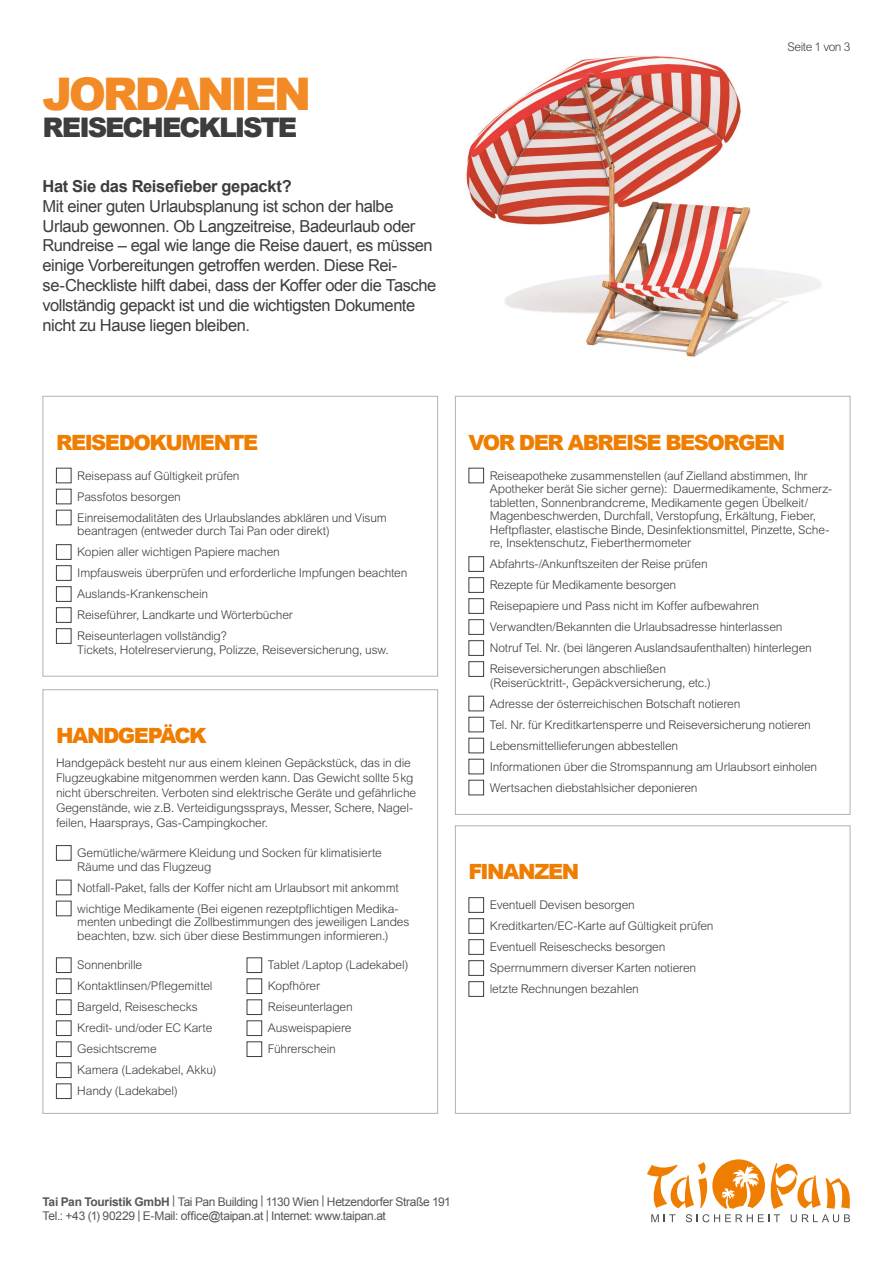
<style>
.page{position:relative;width:893px;height:1263px;background:#fff}
.page>*{position:absolute;margin:0;border:0;box-sizing:border-box;transform-origin:0 0}
.t1{font:900 45px "Arial";letter-spacing:-.08em;color:#f28b26}
.t2{font:900 27px "Arial";letter-spacing:-.075em;color:#3d3d3c}
.t3{font:900 21px "Arial";letter-spacing:-.07em;color:#ef7d00}
.t4{font:16.5px/19.8px "Arial";letter-spacing:-.025em;color:#3d3d3c}
.t5{font:700 16.5px "Arial";letter-spacing:-.02em;color:#3d3d3c}
.t6{font:300 12px/21px "Arial MT Std";letter-spacing:-.015em;color:#3d3d3c}
.t7{font:12px/14.4px "Arial";letter-spacing:-.03em;color:#575756}
.t8{font:300 12px "Arial MT Std";letter-spacing:-.04em;color:#3d3d3c}
.s1{font-weight:700}
</style>
<div class="page">
<img style="left:466px;top:55px;width:355px;height:302px">
<svg style="left:647px;top:1159px;width:203px;height:63px"></svg>
<div style="left:56px;top:468px;width:15px;height:15px;background:#fff;border:1px solid #3d3d3c"></div>
<div style="left:56px;top:489px;width:15px;height:15px;background:#fff;border:1px solid #3d3d3c"></div>
<div style="left:56px;top:510px;width:15px;height:15px;background:#fff;border:1px solid #3d3d3c"></div>
<div style="left:56px;top:544px;width:15px;height:16px;background:#fff;border:1px solid #3d3d3c"></div>
<div style="left:56px;top:565px;width:15px;height:16px;background:#fff;border:1px solid #3d3d3c"></div>
<div style="left:56px;top:586px;width:15px;height:16px;background:#fff;border:1px solid #3d3d3c"></div>
<div style="left:56px;top:607px;width:15px;height:16px;background:#fff;border:1px solid #3d3d3c"></div>
<div style="left:56px;top:628px;width:15px;height:16px;background:#fff;border:1px solid #3d3d3c"></div>
<div style="left:43px;top:396px;width:395px;height:280px;border:1px solid #b2b2b2"></div>
<div style="left:468px;top:468px;width:16px;height:15px;background:#fff;border:1px solid #3d3d3c"></div>
<div style="left:468px;top:556px;width:16px;height:16px;background:#fff;border:1px solid #3d3d3c"></div>
<div style="left:468px;top:577px;width:16px;height:16px;background:#fff;border:1px solid #3d3d3c"></div>
<div style="left:468px;top:598px;width:16px;height:16px;background:#fff;border:1px solid #3d3d3c"></div>
<div style="left:468px;top:619px;width:16px;height:16px;background:#fff;border:1px solid #3d3d3c"></div>
<div style="left:468px;top:640px;width:16px;height:16px;background:#fff;border:1px solid #3d3d3c"></div>
<div style="left:468px;top:661px;width:16px;height:16px;background:#fff;border:1px solid #3d3d3c"></div>
<div style="left:468px;top:696px;width:16px;height:15px;background:#fff;border:1px solid #3d3d3c"></div>
<div style="left:468px;top:717px;width:16px;height:15px;background:#fff;border:1px solid #3d3d3c"></div>
<div style="left:468px;top:738px;width:16px;height:15px;background:#fff;border:1px solid #3d3d3c"></div>
<div style="left:468px;top:759px;width:16px;height:15px;background:#fff;border:1px solid #3d3d3c"></div>
<div style="left:468px;top:780px;width:16px;height:15px;background:#fff;border:1px solid #3d3d3c"></div>
<div style="left:468px;top:897px;width:16px;height:16px;background:#fff;border:1px solid #3d3d3c"></div>
<div style="left:468px;top:918px;width:16px;height:16px;background:#fff;border:1px solid #3d3d3c"></div>
<div style="left:468px;top:939px;width:16px;height:16px;background:#fff;border:1px solid #3d3d3c"></div>
<div style="left:468px;top:960px;width:16px;height:16px;background:#fff;border:1px solid #3d3d3c"></div>
<div style="left:468px;top:981px;width:16px;height:16px;background:#fff;border:1px solid #3d3d3c"></div>
<div style="left:455px;top:825px;width:395px;height:289px;border:1px solid #b2b2b2"></div>
<div style="left:56px;top:845px;width:15px;height:16px;background:#fff;border:1px solid #3d3d3c"></div>
<div style="left:56px;top:880px;width:15px;height:15px;background:#fff;border:1px solid #3d3d3c"></div>
<div style="left:56px;top:901px;width:15px;height:15px;background:#fff;border:1px solid #3d3d3c"></div>
<div style="left:56px;top:957px;width:15px;height:16px;background:#fff;border:1px solid #3d3d3c"></div>
<div style="left:56px;top:978px;width:15px;height:16px;background:#fff;border:1px solid #3d3d3c"></div>
<div style="left:56px;top:999px;width:15px;height:16px;background:#fff;border:1px solid #3d3d3c"></div>
<div style="left:56px;top:1020px;width:15px;height:16px;background:#fff;border:1px solid #3d3d3c"></div>
<div style="left:56px;top:1041px;width:15px;height:16px;background:#fff;border:1px solid #3d3d3c"></div>
<div style="left:56px;top:1062px;width:15px;height:16px;background:#fff;border:1px solid #3d3d3c"></div>
<div style="left:56px;top:1083px;width:15px;height:16px;background:#fff;border:1px solid #3d3d3c"></div>
<div style="left:247px;top:957px;width:15px;height:16px;background:#fff;border:1px solid #3d3d3c"></div>
<div style="left:247px;top:978px;width:15px;height:16px;background:#fff;border:1px solid #3d3d3c"></div>
<div style="left:247px;top:999px;width:15px;height:16px;background:#fff;border:1px solid #3d3d3c"></div>
<div style="left:247px;top:1020px;width:15px;height:16px;background:#fff;border:1px solid #3d3d3c"></div>
<div style="left:247px;top:1041px;width:15px;height:16px;background:#fff;border:1px solid #3d3d3c"></div>
<h1 class="t1" style="left:43px;top:62px;width:270px">JORDANIEN</h1>
<h2 class="t2" style="left:43px;top:108px;width:256px">REISECHECKLISTE</h2>
<h3 class="t5" style="left:43px;top:175px;width:251px">Hat Sie das Reisefieber gepackt?</h3>
<p class="t4" style="left:43px;top:196px;width:395px">Mit einer guten Urlaubsplanung ist schon der halbe Urlaub gewonnen. Ob Langzeitreise, Badeurlaub oder Rundreise – egal wie lange die Reise dauert, es müssen einige Vorbereitungen getroffen werden. Diese Rei&shy;se-Checkliste hilft dabei, dass der Koffer oder die Tasche vollständig gepackt ist und die wichtigsten Dokumente nicht zu Hause liegen bleiben.</p>
<p class="t8" style="left:788px;top:40px;width:64px">Seite 1 von 3</p>
<h3 class="t3" style="left:56px;top:427px;width:204px">REISEDOKUMENTE</h3>
<p class="t6" style="left:77px;top:465px;width:311px">Reisepass auf Gültigkeit prüfen<br>Passfotos besorgen<br>Einreisemodalitäten des Urlaubslandes abklären und Visum</p>
<p class="t6" style="left:77px;top:520px;width:332px">beantragen (entweder durch Tai Pan oder direkt)<br>Kopien aller wichtigen Papiere machen<br>Impfausweis überprüfen und erforderliche Impfungen beachten Auslands-Krankenschein<br>Reiseführer, Landkarte und Wörterbücher<br>Reiseunterlagen vollständig?</p>
<p class="t6" style="left:77px;top:639px;width:313px">Tickets, Hotelreservierung, Polizze, Reiseversicherung, usw.</p>
<h3 class="t3" style="left:56px;top:720px;width:152px">HANDGEPÄCK</h3>
<p class="t6" style="left:56px;top:755px;width:362px;line-height:15px">Handgepäck besteht nur aus einem kleinen Gepäckstück, das in die Flugzeugkabine mitgenommen werden kann. Das Gewicht sollte 5kg nicht überschreiten. Verboten sind elektrische Geräte und gefährliche Gegenstände, wie z.B. Verteidigungssprays, Messer, Schere, Nagel&shy;feilen, Haarsprays, Gas-Campingkocher.</p>
<p class="t6" style="left:77px;top:846px;width:306px;line-height:13.5px">Gemütliche/wärmere Kleidung und Socken für klimatisierte<br>Räume und das Flugzeug</p>
<p class="t6" style="left:77px;top:877px;width:323px">Notfall-Paket, falls der Koffer nicht am Urlaubsort mit ankommt wichtige Medikamente (Bei eigenen rezeptpflichtigen Medika-</p>
<p class="t6" style="left:77px;top:915px;width:334px;line-height:13.5px">menten unbedingt die Zollbestimmungen des jeweiligen Landes beachten, bzw. sich über diese Bestimmungen informieren.)</p>
<p class="t6" style="left:77px;top:954px;width:141px">Sonnenbrille<br>Kontaktlinsen/Pflegemittel<br>Bargeld, Reiseschecks<br>Kredit- und/oder EC Karte<br>Gesichtscreme<br>Kamera (Ladekabel, Akku)<br>Handy (Ladekabel)</p>
<p class="t6" style="left:268px;top:954px;width:142px">Tablet /Laptop (Ladekabel)<br>Kopfhörer<br>Reiseunterlagen<br>Ausweispapiere<br>Führerschein</p>
<h3 class="t3" style="left:468px;top:427px;width:318px">VOR DER ABREISE BESORGEN</h3>
<p class="t6" style="left:490px;top:469px;width:344px;line-height:13.5px">Reiseapotheke zusammenstellen (auf Zielland abstimmen, Ihr Apotheker berät Sie sicher gerne): Dauermedikamente, Schmerz&shy;tabletten, Sonnenbrandcreme, Medikamente gegen Übelkeit/ Magenbeschwerden, Durchfall, Verstopfung, Erkältung, Fieber, Heftpflaster, elastische Binde, Desinfektionsmittel, Pinzette, Sche&shy;re, Insektenschutz, Fieberthermometer</p>
<p class="t6" style="left:490px;top:553px;width:324px">Abfahrts-/Ankunftszeiten der Reise prüfen<br>Rezepte für Medikamente besorgen<br>Reisepapiere und Pass nicht im Koffer aufbewahren Verwandten/Bekannten die Urlaubsadresse hinterlassen Notruf Tel. Nr. (bei längeren Auslandsaufenthalten) hinterlegen Reiseversicherungen abschließen</p>
<p class="t6" style="left:490px;top:672px;width:329px">(Reiserücktritt-, Gepäckversicherung, etc.)<br>Adresse der österreichischen Botschaft notieren<br>Tel. Nr. für Kreditkartensperre und Reiseversicherung notieren Lebensmittellieferungen abbestellen<br>Informationen über die Stromspannung am Urlaubsort einholen Wertsachen diebstahlsicher deponieren</p>
<h3 class="t3" style="left:468px;top:856px;width:112px">FINANZEN</h3>
<p class="t6" style="left:490px;top:894px;width:225px">Eventuell Devisen besorgen Kreditkarten/EC-Karte auf Gültigkeit prüfen Eventuell Reiseschecks besorgen Sperrnummern diverser Karten notieren letzte Rechnungen bezahlen</p>
<p class="t7" style="left:43px;top:1194px;width:410px"><span class="s1">Tai Pan Touristik GmbH</span> | Tai Pan Building | 1130 Wien | Hetzendorfer Straße 191<br>Tel.: +43 (1) 90229 | E-Mail: office@taipan.at | Internet: www.taipan.at</p>
</div>
